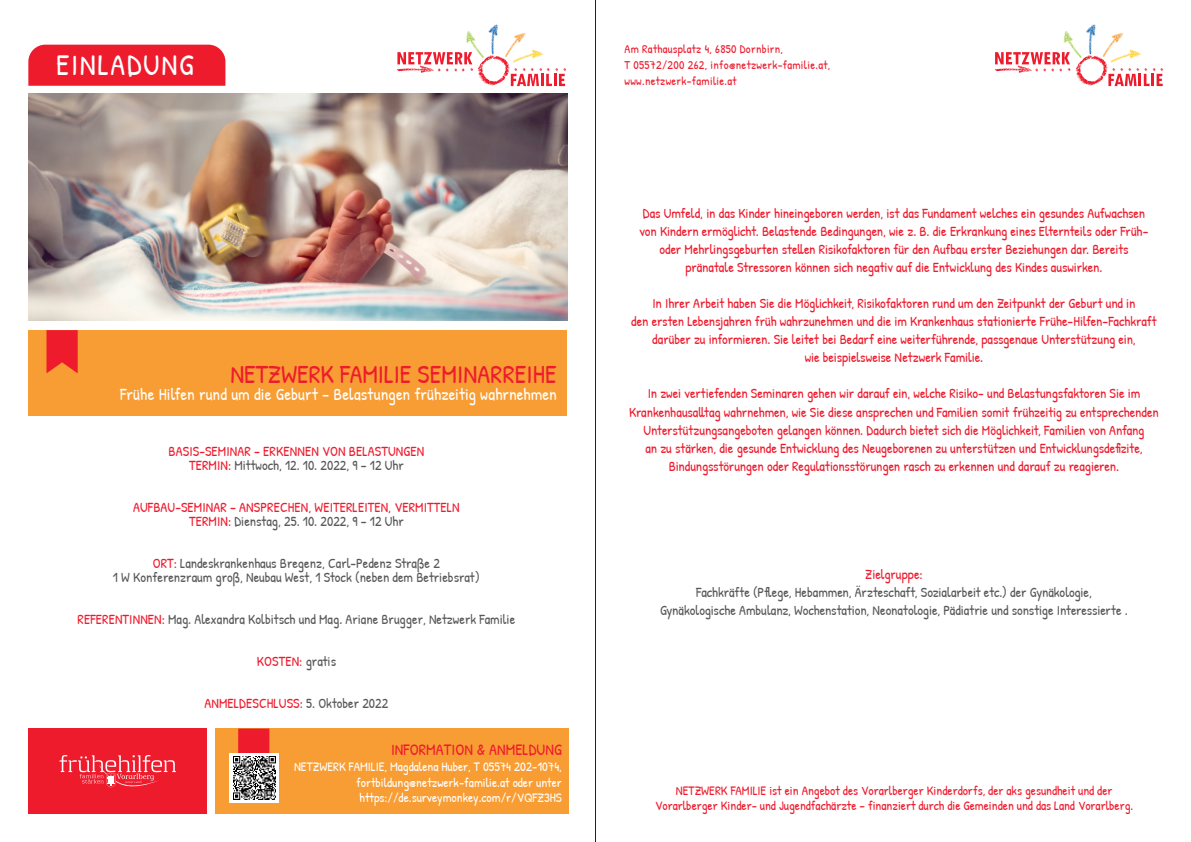
<style>
.page{position:relative;width:1191px;height:842px;background:#fff}
.page>*{position:absolute;margin:0;border:0;box-sizing:border-box;transform-origin:0 0}
.t1{font:30px "Patrick Hand";letter-spacing:.06em;color:#fff}
.t2{font:26px "Patrick Hand";color:#ee1b2d}
.t3{font:17px "Patrick Hand";letter-spacing:.005em;color:#fff}
.t4{font:16px "Patrick Hand";letter-spacing:.01em;color:#ee1b2d}
.t5{font:14px/18px "Patrick Hand";letter-spacing:-.005em;color:#ee1b2d;text-align:center}
.t6{font:14px/14px "Patrick Hand";color:#57585a;text-align:center}
.t7{font:13px/15px "Patrick Hand";color:#ee1b2d;text-align:center}
.t8{font:13px/15.6px "Patrick Hand";color:#fff;text-align:justify}
.t9{font:12px/16px "Patrick Hand";letter-spacing:.025em;color:#ee1b2d}
.s1{color:#57585a}
.s2{color:#ee1b2d}
</style>
<div class="page">
<div style="left:215px;top:729px;width:353px;height:85px;background:#f89d33"></div>
<div style="left:28px;top:45px;width:197px;height:41px;background:#ee1b2d"></div>
<div style="left:28px;top:330px;width:539px;height:85px;background:#f89d33"></div>
<img style="left:28px;top:93px;width:539px;height:227px">
<svg style="left:46px;top:330px;width:32px;height:43px"></svg>
<div style="left:28px;top:729px;width:179px;height:85px;background:#ee1b2d"></div>
<svg style="left:238px;top:729px;width:31px;height:24px"></svg>
<svg style="left:60px;top:755px;width:116px;height:32px"></svg>
<img style="left:397px;top:64px;width:36px;height:9px">
<img style="left:481px;top:58px;width:32px;height:29px">
<img style="left:496px;top:33px;width:30px;height:28px">
<img style="left:511px;top:43px;width:32px;height:19px">
<img style="left:489px;top:24px;width:27px;height:34px">
<img style="left:466px;top:31px;width:23px;height:29px">
<img style="left:433px;top:63px;width:48px;height:16px">
<img style="left:441px;top:63px;width:32px;height:16px">
<img style="left:509px;top:62px;width:8px;height:17px">
<img style="left:520px;top:68px;width:46px;height:6px">
<svg style="left:397px;top:52px;width:75px;height:12px"></svg>
<svg style="left:511px;top:74px;width:54px;height:12px"></svg>
<img style="left:995px;top:64px;width:35px;height:9px">
<img style="left:1079px;top:58px;width:31px;height:29px">
<img style="left:1094px;top:33px;width:30px;height:28px">
<img style="left:1109px;top:43px;width:32px;height:19px">
<img style="left:1086px;top:24px;width:27px;height:34px">
<img style="left:1063px;top:31px;width:23px;height:29px">
<img style="left:1030px;top:63px;width:49px;height:16px">
<img style="left:1038px;top:64px;width:32px;height:15px">
<img style="left:1107px;top:62px;width:8px;height:17px">
<img style="left:1118px;top:68px;width:45px;height:9px">
<svg style="left:995px;top:52px;width:75px;height:12px"></svg>
<svg style="left:1108px;top:74px;width:54px;height:12px"></svg>
<hr style="left:595px;top:0;width:1px;height:842px;background:#231f20">
<div style="left:229px;top:753px;width:50px;height:49px;background:#fff"></div>
<img style="left:233px;top:757px;width:43px;height:42px">
<h1 class="t1" style="left:56px;top:43px;width:139px">EINLADUNG</h1>
<h2 class="t2" style="left:230px;top:356px;width:328px">NETZWERK FAMILIE SEMINARREIHE</h2>
<p class="t3" style="left:120px;top:382px;width:438px">Frühe Hilfen rund um die Geburt – Belastungen frühzeitig wahrnehmen</p>
<p class="t5" style="left:169px;top:444px;width:257px;line-height:14px">BASIS-SEMINAR – ERKENNEN VON BELASTUNGEN<br>TERMIN: <span class="s1">Mittwoch, 12. 10. 2022, 9 – 12 Uhr</span></p>
<p class="t5" style="left:133px;top:500px;width:328px;line-height:14px">AUFBAU-SEMINAR – ANSPRECHEN, WEITERLEITEN, VERMITTELN<br>TERMIN: <span class="s1">Dienstag, 25. 10. 2022, 9 – 12 Uhr</span></p>
<p class="t6" style="left:113px;top:556px;width:368px"><span class="s2">ORT:</span> Landeskrankenhaus Bregenz, Carl-Pedenz Straße 2<br>1 W Konferenzraum groß, Neubau West, 1 Stock (neben dem Betriebsrat)</p>
<p class="t6" style="left:78px;top:612px;width:439px"><span class="s2">REFERENTINNEN:</span> Mag. Alexandra Kolbitsch und Mag. Ariane Brugger, Netzwerk Familie</p>
<p class="t5" style="left:257px;top:652px;width:81px">KOSTEN: <span class="s1">gratis</span></p>
<p class="t5" style="left:205px;top:694px;width:185px">ANMELDESCHLUSS: <span class="s1">5. Oktober 2022</span></p>
<p class="t4" style="left:391px;top:739px;width:172px">INFORMATION &amp; ANMELDUNG</p>
<p class="t8" style="left:356px;top:758px;width:207px;text-indent:-62px">NETZWERK FAMILIE, Magdalena Huber, T 05574 202-1074, fortbildung@netzwerk-familie.at oder unter https://de.surveymonkey.com/r/VQFZ3HS</p>
<p class="t9" style="left:624px;top:41px;width:207px">Am Rathausplatz 4, 6850 Dornbirn,<br>T 05572/200 262, info@netzwerk-familie.at, www.netzwerk-familie.at</p>
<p class="t5" style="left:639px;top:204px;width:510px">Das Umfeld, in das Kinder hineingeboren werden, ist das Fundament welches ein gesundes Aufwachsen von Kindern ermöglicht. Belastende Bedingungen, wie z. B. die Erkrankung eines Elternteils oder Früh&shy;oder Mehrlingsgeburten stellen Risikofaktoren für den Aufbau erster Beziehungen dar. Bereits pränatale Stressoren können sich negativ auf die Entwicklung des Kindes auswirken.</p>
<p class="t5" style="left:631px;top:294px;width:527px">In Ihrer Arbeit haben Sie die Möglichkeit, Risikofaktoren rund um den Zeitpunkt der Geburt und in<br>den ersten Lebensjahren früh wahrzunehmen und die im Krankenhaus stationierte Frühe-Hilfen-Fachkraft darüber zu informieren. Sie leitet bei Bedarf eine weiterführende, passgenaue Unterstützung ein,<br>wie beispielsweise Netzwerk Familie.</p>
<p class="t5" style="left:629px;top:384px;width:531px">In zwei vertiefenden Seminaren gehen wir darauf ein, welche Risiko- und Belastungsfaktoren Sie im Krankenhausalltag wahrnehmen, wie Sie diese ansprechen und Familien somit frühzeitig zu entsprechenden Unterstützungsangeboten gelangen können. Dadurch bietet sich die Möglichkeit, Familien von Anfang<br>an zu stärken, die gesunde Entwicklung des Neugeborenen zu unterstützen und Entwicklungsdefizite, Bindungsstörungen oder Regulationsstörungen rasch zu erkennen und darauf zu reagieren.</p>
<p class="t5" style="left:865px;top:564px;width:59px">Zielgruppe:</p>
<p class="t6" style="left:660px;top:582px;width:469px;line-height:18px">Fachkräfte (Pflege, Hebammen, Ärzteschaft, Sozialarbeit etc.) der Gynäkologie,<br>Gynäkologische Ambulanz, Wochenstation, Neonatologie, Pädiatrie und sonstige Interessierte .</p>
<p class="t7" style="left:655px;top:783px;width:479px">NETZWERK FAMILIE ist ein Angebot des Vorarlberger Kinderdorfs, der aks gesundheit und der<br>Vorarlberger Kinder- und Jugendfachärzte – finanziert durch die Gemeinden und das Land Vorarlberg.</p>
</div>
